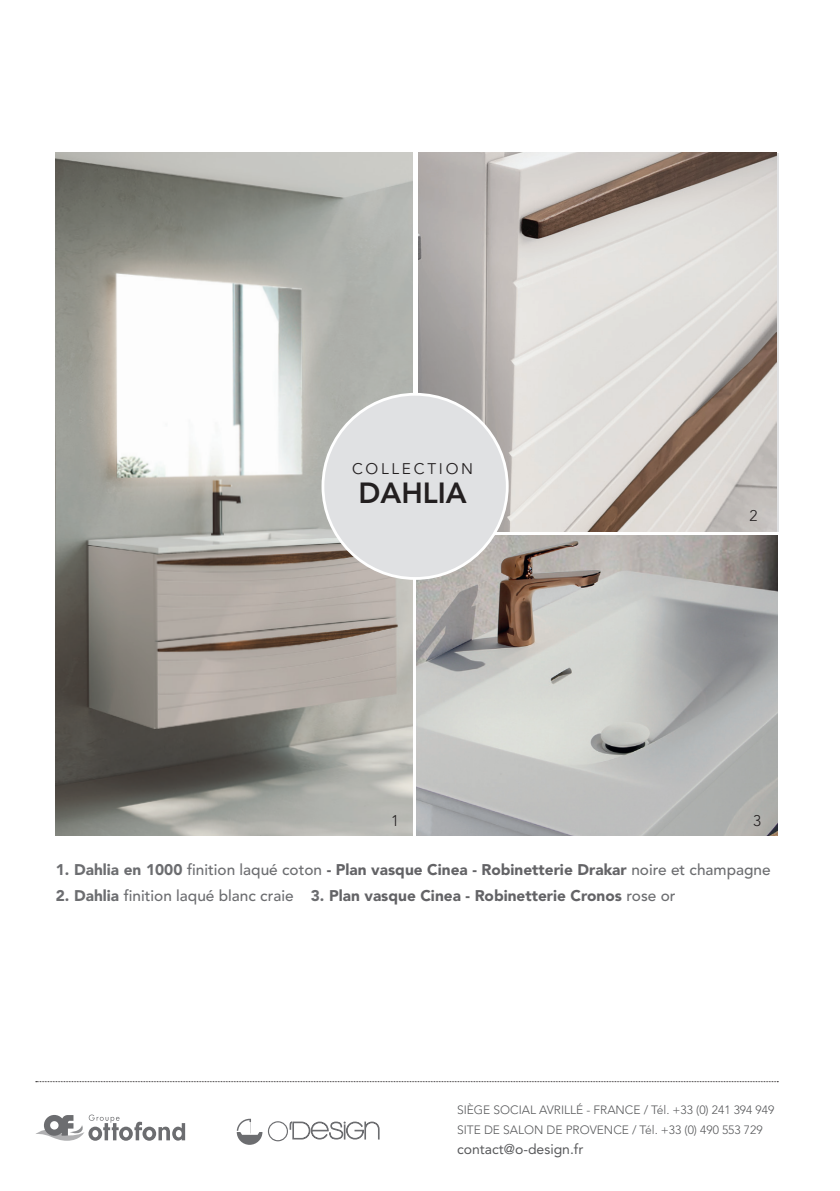
<style>
.page{position:relative;width:840px;height:1191px;background:#fff}
.page>*{position:absolute;margin:0;border:0;box-sizing:border-box;transform-origin:0 0}
.t1{font:800 29px "Avenir";color:#231f20}
.t2{font:900 15.4px "Avenir";color:#636366}
.t3{font:15.4px "Avenir";letter-spacing:.18em;color:#231f20}
.t4{font:300 15.4px "Avenir";color:#231f20}
.t5{font:14px "Avenir";color:#57585a}
.t6{font:300 12px "Avenir";color:#57585a}
.s1{color:#6c6d70}
.s2{font-weight:500;color:#6c6d70}
</style>
<div class="page">
<img style="left:416px;top:536px;width:361px;height:300px">
<img style="left:56px;top:153px;width:356px;height:683px">
<img style="left:418px;top:153px;width:358px;height:378px">
<div style="left:323px;top:394px;width:184px;height:184px;background:#e0e1e3;border-radius:50%"></div>
<svg style="left:36px;top:1114px;width:149px;height:26px"></svg>
<svg style="left:236px;top:1118px;width:26px;height:26px"></svg>
<svg style="left:268px;top:1121px;width:112px;height:20px"></svg>
<svg style="left:36px;top:1081px;width:741px;height:1px"></svg>
<p class="t3" style="left:352px;top:459px;width:123px">COLLECTION</p>
<p class="t1" style="left:358px;top:470px;width:110px">DAHLIA</p>
<p class="t4" style="left:391px;top:811px;width:10px">1</p>
<p class="t4" style="left:749px;top:507px;width:10px">2</p>
<p class="t4" style="left:752px;top:811px;width:10px">3</p>
<p class="t2" style="left:56px;top:856px;width:716px"><span class="s1">1. Dahlia en 1000</span> <span class="s2">finition laqué coton</span> - Plan vasque Cinea - Robinetterie Drakar <span class="s2">noire et champagne</span></p>
<p class="t2" style="left:56px;top:882px;width:621px"><span class="s1">2. Dahlia</span> <span class="s2">finition laqué blanc craie</span> <span class="s1">3.</span> Plan vasque Cinea - Robinetterie Cronos <span class="s2">rose or</span></p>
<p class="t6" style="left:457px;top:1102px;width:318px">SIÈGE SOCIAL AVRILLÉ - FRANCE / Tél. +33 (0) 241 394 949</p>
<p class="t6" style="left:457px;top:1122px;width:307px">SITE DE SALON DE PROVENCE / Tél. +33 (0) 490 553 729</p>
<p class="t5" style="left:457px;top:1137px;width:128px">contact@o-design.fr</p>
</div>
